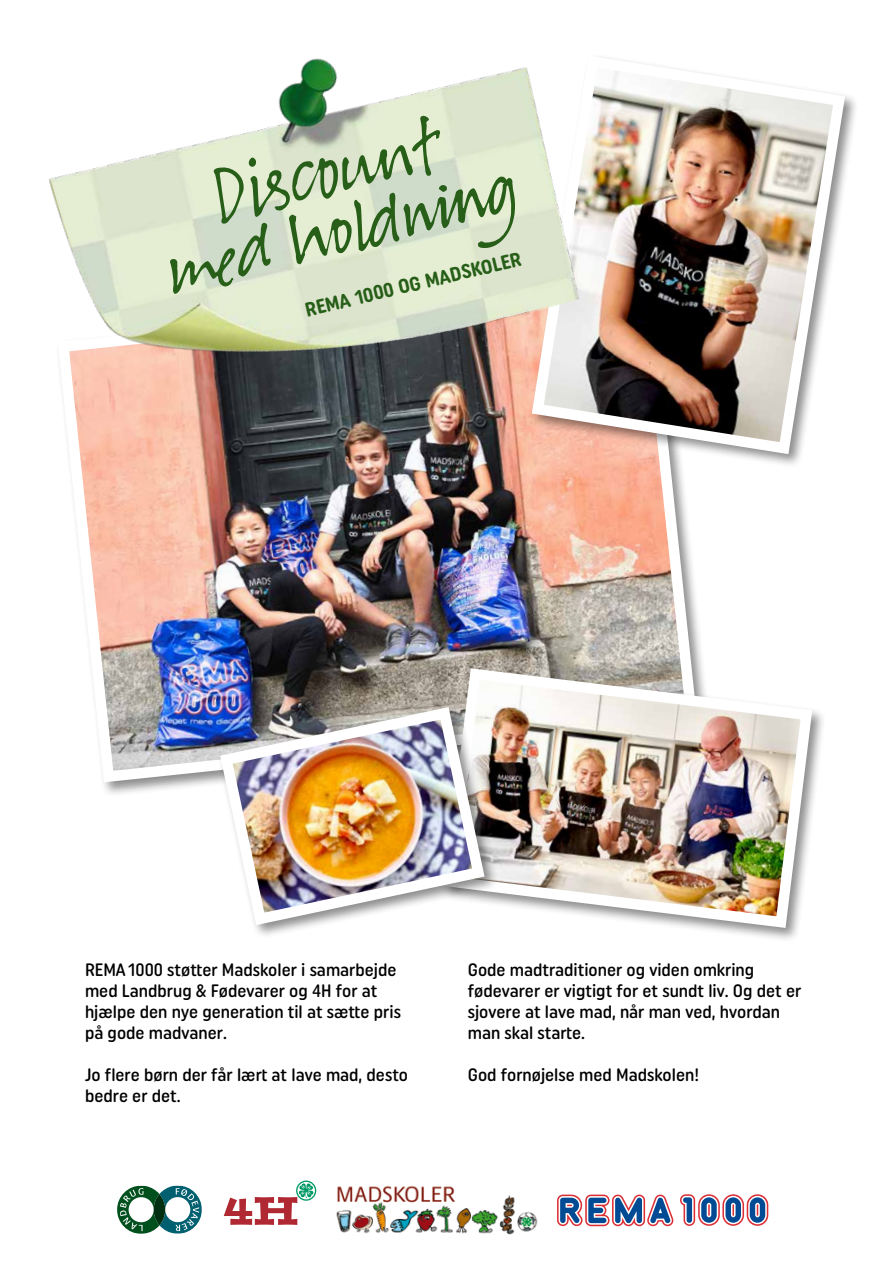
<style>
.page{position:relative;width:893px;height:1263px;background:#fff}
.page>*{position:absolute;margin:0;border:0;box-sizing:border-box;transform-origin:0 0}
.t1{font:97.05px "Suomi Hand Script";color:#275e18}
.t2{font:700 20.1px "Uniform Rounded Condensed";color:#275e18}
.t3{font:500 18px/21px "Uniform Rounded Condensed";color:#000}
</style>
<div class="page">
<img style="left:67px;top:392px;width:635px;height:396px">
<img style="left:336px;top:1185px;width:202px;height:50px">
<svg style="left:117px;top:1185px;width:85px;height:49px"></svg>
<svg style="left:698px;top:1194px;width:22px;height:32px"></svg>
<svg style="left:722px;top:1194px;width:22px;height:32px"></svg>
<svg style="left:747px;top:1194px;width:21px;height:32px"></svg>
<svg style="left:680px;top:1194px;width:38px;height:32px"></svg>
<svg style="left:724px;top:1196px;width:18px;height:28px"></svg>
<svg style="left:748px;top:1196px;width:19px;height:28px"></svg>
<svg style="left:557px;top:1194px;width:117px;height:33px"></svg>
<img style="left:438px;top:662px;width:380px;height:272px">
<div style="left:218px;top:705px;width:281px;height:234px;background:#000;opacity:.45"></div>
<img style="left:214px;top:701px;width:277px;height:230px">
<div style="left:529px;top:53px;width:330px;height:415px;background:#000;opacity:.45"></div>
<img style="left:526px;top:53px;width:325px;height:407px">
<img style="left:49px;top:53px;width:542px;height:339px">
<svg style="left:224px;top:1180px;width:92px;height:45px"></svg>
<h1 class="t1" style="left:203px;top:150px;width:233px;rotate:-14deg">Discoun t</h1>
<h1 class="t1" style="left:156px;top:224px;width:279px;rotate:-14deg">me d holdning</h1>
<p class="t2" style="left:303px;top:299px;width:223px;rotate:-14deg">REMA 1000 OG MADSKOLER</p>
<p class="t3" style="left:85px;top:959px;width:317px">REMA1000 støtter Madskoler i samarbejde med Landbrug &amp; Fødevarer og 4H for at hjælpe den nye generation til at sætte pris på gode madvaner.</p>
<p class="t3" style="left:85px;top:1064px;width:325px">Jo flere børn der får lært at lave mad, desto bedre er det.</p>
<p class="t3" style="left:468px;top:959px;width:335px">Gode madtraditioner og viden omkring fødevarer er vigtigt for et sundt liv. Og det er sjovere at lave mad, når man ved, hvordan man skal starte.</p>
<p class="t3" style="left:468px;top:1064px;width:233px">God fornøjelse med Madskolen!</p>
</div>
